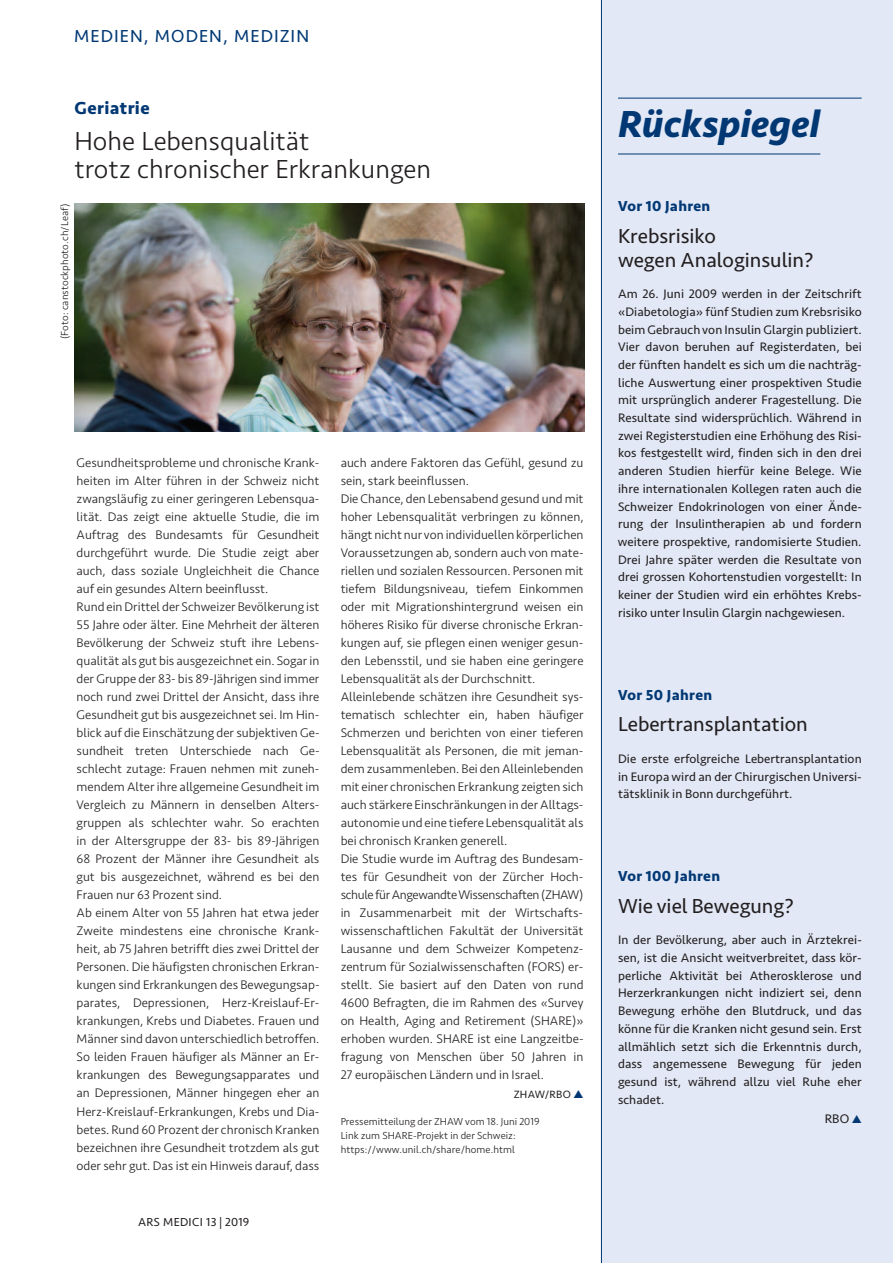
<style>
.page{position:relative;width:893px;height:1263px;background:#fff}
.page>*{position:absolute;margin:0;border:0;box-sizing:border-box;transform-origin:0 0}
.t1{font:italic 700 39px "Seravek";letter-spacing:-.005em;color:#013874}
.t2{font:300 27px/28.5px "Seravek";color:#231f20}
.t3{font:21px/24px "Seravek";color:#231f20}
.t4{font:18px "Seravek";letter-spacing:.06em;color:#013874}
.t5{font:700 18px "Seravek";letter-spacing:.025em;color:#013874}
.t6{font:700 15px "Seravek";letter-spacing:.025em;color:#013874}
.t7{font:300 12.9px/18px "Seravek";color:#231f20}
.t8{font:12.9px "Seravek";color:#231f20}
.t9{font:12.75px/17.7px "Seravek";letter-spacing:.005em;color:#231f20;text-align:justify}
.t10{font:12px "Seravek";letter-spacing:.025em;color:#231f20}
.t11{font:10.95px "Seravek";letter-spacing:.025em;color:#231f20}
.t12{font:300 10.5px/13.8px "Seravek";letter-spacing:.005em;color:#231f20}
.s1{color:#013874}
</style>
<div class="page">
<div style="left:601px;top:0;width:292px;height:1263px;background:#e2e8f5"></div>
<hr style="left:618px;top:98px;width:244px;height:1px;background:#013874">
<hr style="left:618px;top:154px;width:202px;height:1px;background:#013874">
<img style="left:74px;top:204px;width:511px;height:227px">
<h3 class="t4" style="left:74px;top:22px;width:237px">MEDIEN, MODEN, MEDIZIN</h3>
<h3 class="t5" style="left:74px;top:94px;width:77px">Geriatrie</h3>
<h2 class="t2" style="left:74px;top:127px;width:358px">Hohe Lebensqualität<br>trotz chronischer Erkrankungen</h2>
<p class="t12" style="left:58px;top:339px;width:137px;rotate:-90deg">(Foto: canstockphoto.ch/Leaf)</p>
<p class="t7" style="left:77px;top:454px;width:245px">Gesundheitsprobleme und chronische Krank&shy;heiten im Alter führen in der Schweiz nicht zwangsläufig zu einer geringeren Lebensqua&shy;lität. Das zeigt eine aktuelle Studie, die im Auftrag des Bundesamts für Gesundheit durchgeführt wurde. Die Studie zeigt aber auch, dass soziale Ungleichheit die Chance auf ein gesundes Altern beeinflusst.<br>Rund einDrittel der Schweizer Bevölkerung ist 55 Jahre oder älter. Eine Mehrheit der älteren Bevölkerung der Schweiz stuft ihre Lebens&shy;qualität als gut bis ausgezeichnet ein. Sogar in der Gruppe der 83- bis 89-Jährigen sind immer noch rund zwei Drittel der Ansicht, dass ihre Gesundheit gut bis ausgezeichnet sei. Im Hin&shy;blick auf die Einschätzung der subjektiven Ge&shy;sundheit treten Unterschiede nach Ge&shy;schlecht zutage: Frauen nehmen mit zuneh&shy;mendem Alter ihre allgemeine Gesundheit im Vergleich zu Männern in denselben Alters&shy;gruppen als schlechter wahr. So erachten in der Altersgruppe der 83- bis 89-Jährigen 68 Prozent der Männer ihre Gesundheit als gut bis ausgezeichnet, während es bei den Frauen nur 63 Prozent sind.<br>Ab einem Alter von 55 Jahren hat etwa jeder Zweite mindestens eine chronische Krank&shy;heit, ab 75 Jahren betrifft dies zwei Drittel der Personen. Die häufigsten chronischen Erkran&shy;kungen sind Erkrankungen des Bewegungsap&shy;parates, Depressionen, Herz-Kreislauf-Er&shy;krankungen, Krebs und Diabetes. Frauen und Männer sind davon unterschiedlich betroffen.<br>So leiden Frauen häufiger als Männer an Er&shy;krankungen des Bewegungsapparates und an Depressionen, Männer hingegen eher an Herz-Kreislauf-Erkrankungen, Krebs und Dia&shy;betes. Rund 60 Prozent der chronisch Kranken bezeichnen ihre Gesundheit trotzdem als gut oder sehr gut. Das ist ein Hinweis darauf, dass</p>
<p class="t7" style="left:341px;top:454px;width:245px">auch andere Faktoren das Gefühl, gesund zu sein, stark beeinflussen.<br>Die Chance, den Lebensabend gesund und mit hoher Lebensqualität verbringen zu können, hängt nicht nur von individuellen körperlichen Voraussetzungen ab, sondern auch von mate&shy;riellen und sozialen Ressourcen. Personen mit tiefem Bildungsniveau, tiefem Einkommen oder mit Migrationshintergrund weisen ein höheres Risiko für diverse chronische Erkran&shy;kungen auf, sie pflegen einen weniger gesun&shy;den Lebensstil, und sie haben eine geringere Lebensqualität als der Durchschnitt.<br>Alleinlebende schätzen ihre Gesundheit sys&shy;tematisch schlechter ein, haben häufiger Schmerzen und berichten von einer tieferen Lebensqualität als Personen, die mit jeman&shy;dem zusammenleben. Bei den Alleinlebenden mit einer chronischen Erkrankung zeigten sich auch stärkere Einschränkungen in der Alltags&shy;autonomie und eine tiefere Lebensqualität als bei chronisch Kranken generell.<br>Die Studie wurde im Auftrag des Bundesam&shy;tes für Gesundheit von der Zürcher Hoch&shy;schulefürAngewandteWissenschaften(ZHAW) in Zusammenarbeit mit der Wirtschafts&shy;wissenschaftlichen Fakultät der Universität Lausanne und dem Schweizer Kompetenz&shy;zentrum für Sozialwissenschaften (FORS) er&shy;stellt. Sie basiert auf den Daten von rund 4600 Befragten, die im Rahmen des «Survey on Health, Aging and Retirement (SHARE)» erhoben wurden. SHARE ist eine Langzeitbe&shy;fragung von Menschen über 50 Jahren in 27 europäischen Ländern und in Israel.</p>
<p class="t11" style="left:514px;top:1085px;width:71px">ZHAW/RBO <span class="s1">▲</span></p>
<p class="t12" style="left:341px;top:1115px;width:200px">Pressemitteilung der ZHAW vom 18. Juni 2019<br>Link zum SHARE-Projekt in der Schweiz: https://www.unil.ch/share/home.html</p>
<p class="t10" style="left:138px;top:1213px;width:113px">ARS MEDICI 13 | 2019</p>
<h1 class="t1" style="left:618px;top:91px;width:204px">Rückspiegel</h1>
<p class="t6" style="left:618px;top:194px;width:94px">Vor 10 Jahren</p>
<h3 class="t3" style="left:618px;top:224px;width:197px">Krebsrisiko<br>wegen Analoginsulin?</h3>
<p class="t9" style="left:618px;top:285px;width:246px">Am 26. Juni 2009 werden in der Zeitschrift «Diabetologia» fünf Studien zum Krebsrisiko beim Gebrauch von Insulin Glargin publiziert.<br>Vier davon beruhen auf Registerdaten, bei der fünften handelt es sich um die nachträg&shy;liche Auswertung einer prospektiven Studie mit ursprünglich anderer Fragestellung. Die Resultate sind widersprüchlich. Während in zwei Registerstudien eine Erhöhung des Risi&shy;kos festgestellt wird, finden sich in den drei anderen Studien hierfür keine Belege. Wie ihre internationalen Kollegen raten auch die Schweizer Endokrinologen von einer Ände&shy;rung der Insulintherapien ab und fordern weitere prospektive, randomisierte Studien.<br>Drei Jahre später werden die Resultate von drei grossen Kohortenstudien vorgestellt: In keiner der Studien wird ein erhöhtes Krebs&shy;risiko unter Insulin Glargin nachgewiesen.</p>
<p class="t6" style="left:618px;top:683px;width:96px">Vor 50 Jahren</p>
<h3 class="t3" style="left:618px;top:712px;width:191px">Lebertransplantation</h3>
<p class="t9" style="left:618px;top:750px;width:245px">Die erste erfolgreiche Lebertransplantation in Europa wird an der Chirurgischen Universi&shy;tätsklinik in Bonn durchgeführt.</p>
<p class="t6" style="left:618px;top:864px;width:104px">Vor 100 Jahren</p>
<h3 class="t3" style="left:618px;top:894px;width:177px">Wie viel Bewegung?</h3>
<p class="t9" style="left:618px;top:931px;width:245px">In der Bevölkerung, aber auch in Ärztekrei&shy;sen, ist die Ansicht weitverbreitet, dass kör&shy;perliche Aktivität bei Atherosklerose und Herzerkrankungen nicht indiziert sei, denn Bewegung erhöhe den Blutdruck, und das könne für die Kranken nicht gesund sein. Erst allmählich setzt sich die Erkenntnis durch, dass angemessene Bewegung für jeden gesund ist, während allzu viel Ruhe eher schadet.</p>
<p class="t8" style="left:825px;top:1108px;width:39px">RBO <span class="s1">▲</span></p>
</div>
